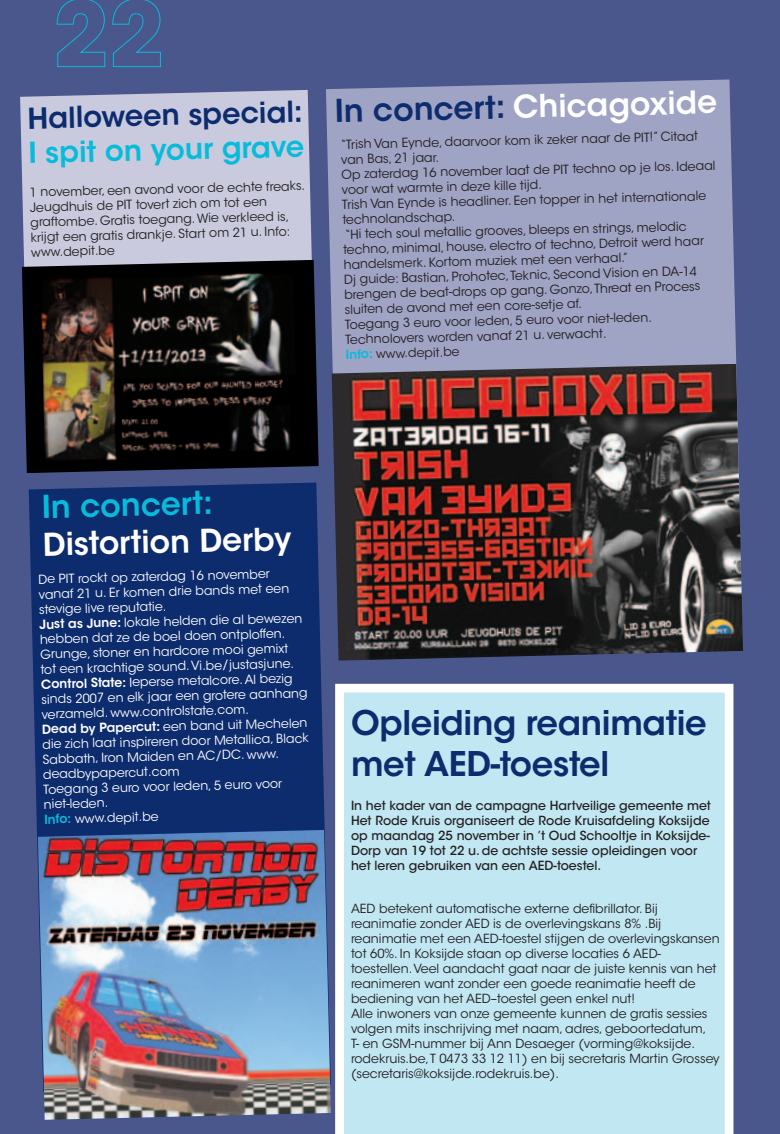
<style>
.page{position:relative;width:780px;height:1134px;background:#4a578c}
.page>*{position:absolute;margin:0;border:0;box-sizing:border-box;transform-origin:0 0}
.Titels_licht_blauw_i{font:600 33.75px/40.5px "ITC Avant Garde Std";letter-spacing:-.01em;color:#0d2c6e}
.Titels_licht_blauw_i-2{font:600 31.25px/37.4px "ITC Avant Garde Std";color:#fff}
.Titels_licht_blauw_i-3{font:600 28.75px/34.5px "ITC Avant Garde Std";color:#0d2c6e}
.Body_insprong_2_mm{font:12.5px/15px "ITC Avant Garde Std";color:#231f20}
.Body_insprong_2_mm-2{font:12.5px/15.1px "ITC Avant Garde Std";color:#fff}
.Inleiding_insprong_2{font:500 12.5px/15px "ITC Avant Garde Std";color:#231f20}
.s1{color:#07bbda}
.s2{color:#0d2c6e}
.s3{font-weight:600;color:#07bbda}
.s4{font-weight:600}
</style>
<div class="page">
<div style="left:29px;top:482px;width:296px;height:387px;background:#0d2c6e"></div>
<div style="left:20px;top:90px;width:294px;height:170px;background:#c9cade"></div>
<div style="left:326px;top:79px;width:411px;height:285px;background:#9fa3c4"></div>
<img style="left:331px;top:364px;width:412px;height:297px">
<img style="left:38px;top:830px;width:293px;height:290px">
<img style="left:22px;top:260px;width:296px;height:213px">
<div style="left:335px;top:683px;width:399px;height:451px;background:#c1e7f2"></div>
<hr style="left:779px;top:0;width:1px;height:1134px;background:#d5eef5">
<svg style="left:56px;top:0;width:49px;height:67px"></svg>
<svg style="left:112px;top:0;width:49px;height:67px"></svg>
<p class="Titels_licht_blauw_i-3" style="left:27px;top:100px;width:277px;rotate:-1deg">Halloween special:<br><span class="s1">I spit on your grave</span></p>
<p class="Titels_licht_blauw_i-2" style="left:334px;top:90px;width:384px;rotate:-1deg"><span class="s2">In concert:</span> Chicagoxide</p>
<p class="Body_insprong_2_mm" style="left:30px;top:184px;width:277px;rotate:-1deg">1 november, een avond voor de echte freaks.<br>Jeugdhuis de PIT tovert zich om tot een graftombe. Gratis toegang. Wie verkleed is, krijgt een gratis drankje. Start om 21 u. Info: www.depit.be</p>
<p class="Body_insprong_2_mm" style="left:340px;top:135px;width:359px;line-height:15.8px;rotate:-1deg">“Trish Van Eynde, daarvoor kom ik zeker naar de PIT!” Citaat van Bas, 21 jaar.</p>
<p class="Body_insprong_2_mm" style="left:341px;top:165px;width:375px;line-height:15.5px;rotate:-1deg">Op zaterdag 16 november laat de PIT techno op je los. Ideaal voor wat warmte in deze kille tijd.</p>
<p class="Body_insprong_2_mm" style="left:342px;top:195px;width:365px;line-height:15.9px;rotate:-1deg">Trish Van Eynde is headliner. Een topper in het internationale technolandschap.</p>
<p class="Body_insprong_2_mm" style="left:343px;top:226px;width:362px;rotate:-1deg">“Hi tech soul metallic grooves, bleeps en strings, melodic techno, minimal, house, electro of techno, Detroit werd haar handelsmerk. Kortom muziek met een verhaal.”</p>
<p class="Body_insprong_2_mm" style="left:344px;top:271px;width:357px;rotate:-1deg">Dj guide: Bastian, Prohotec, Teknic, Second Vision en DA-14 brengen de beat-drops op gang. Gonzo, Threat en Process sluiten de avond met een core-setje af.</p>
<p class="Body_insprong_2_mm" style="left:345px;top:316px;width:308px;rotate:-1deg">Toegang 3 euro voor leden, 5 euro voor niet-leden.<br>Technolovers worden vanaf 21 u. verwacht.</p>
<p class="Body_insprong_2_mm" style="left:345px;top:346px;width:115px;rotate:-1deg"><span class="s3">Info:</span> www.depit.be</p>
<p class="Titels_licht_blauw_i-2" style="left:42px;top:487px;width:250px;rotate:-1deg"><span class="s1">In concert:<br></span>Distortion Derby</p>
<p class="Body_insprong_2_mm-2" style="left:38px;top:571px;width:252px;rotate:-1deg">De PIT rockt op zaterdag 16 november vanaf 21 u. Er komen drie bands met een stevige live reputatie.</p>
<p class="Body_insprong_2_mm-2" style="left:39px;top:616px;width:264px;rotate:-1deg"><span class="s4">Just as June:</span> lokale helden die al bewezen hebben dat ze de boel doen ontploffen.<br>Grunge, stoner en hardcore mooi gemixt tot een krachtige sound. Vi.be/justasjune.</p>
<p class="Body_insprong_2_mm-2" style="left:41px;top:675px;width:268px;rotate:-1deg"><span class="s4">Control State:</span> Ieperse metalcore. Al bezig sinds 2007 en elk jaar een grotere aanhang verzameld. www.controlstate.com.</p>
<p class="Body_insprong_2_mm-2" style="left:42px;top:720px;width:268px;rotate:-1deg"><span class="s4">Dead by Papercut:</span> een band uit Mechelen die zich laat inspireren door Metallica, Black Sabbath, Iron Maiden en AC/DC. www. deadbypapercut.com</p>
<p class="Body_insprong_2_mm-2" style="left:43px;top:781px;width:240px;line-height:15.6px;rotate:-1deg">Toegang 3 euro voor leden, 5 euro voor niet-leden.</p>
<p class="Body_insprong_2_mm-2" style="left:44px;top:811px;width:116px;rotate:-1deg"><span class="s3">Info:</span> www.depit.be</p>
<p class="Titels_licht_blauw_i" style="left:351px;top:702px;width:357px">Opleiding reanimatie met AED-toestel</p>
<p class="Inleiding_insprong_2" style="left:351px;top:798px;width:361px">In het kader van de campagne Hartveilige gemeente met Het Rode Kruis organiseert de Rode Kruisafdeling Koksijde op maandag 25 november in ’t Oud Schooltje in Koksijde-Dorp van 19 tot 22 u. de achtste sessie opleidingen voor het leren gebruiken van een AED-toestel.</p>
<p class="Body_insprong_2_mm" style="left:351px;top:901px;width:370px">AED betekent automatische externe defibrillator. Bij reanimatie zonder AED is de overlevingskans 8% .Bij reanimatie met een AED-toestel stijgen de overlevingskansen tot 60%. In Koksijde staan op diverse locaties 6 AED&shy;toestellen. Veel aandacht gaat naar de juiste kennis van het reanimeren want zonder een goede reanimatie heeft de bediening van het AED–toestel geen enkel nut!</p>
<p class="Body_insprong_2_mm" style="left:351px;top:1006px;width:370px">Alle inwoners van onze gemeente kunnen de gratis sessies volgen mits inschrijving met naam, adres, geboortedatum,<br>T- en GSM-nummer bij Ann Desaeger (vorming@koksijde. rodekruis.be, T 0473 33 12 11) en bij secretaris Martin Grossey (secretaris@koksijde.rodekruis.be).</p>
</div>
